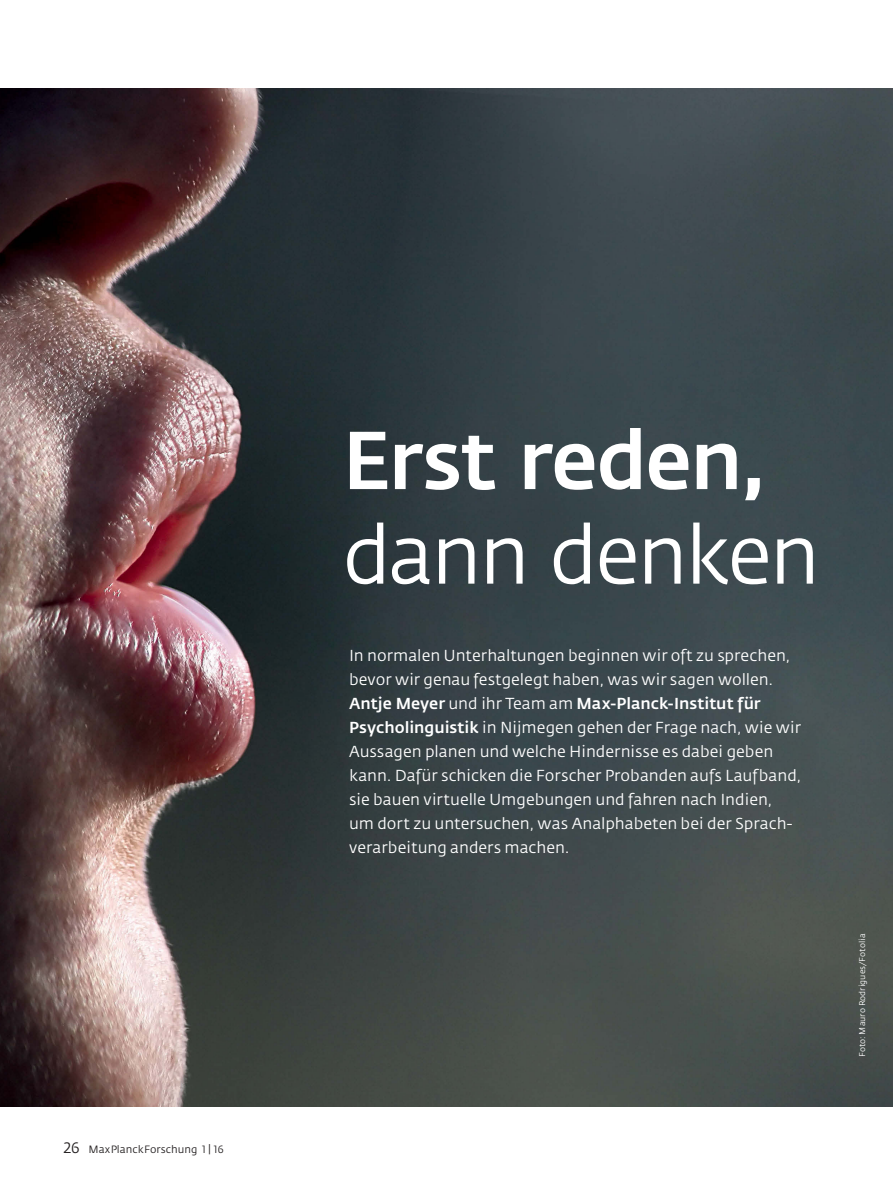
<style>
.page{position:relative;width:893px;height:1191px;background:#fff}
.page>*{position:absolute;margin:0;border:0;box-sizing:border-box;transform-origin:0 0}
.t1{font:500 81px/94.5px "Fedra Sans";letter-spacing:-.02em;color:#fff}
.t2{font:15.75px/24px "Fedra Sans";color:#fff}
.t3{font:10.5px "Fedra Sans";color:#231f20}
.t4{font:8.25px "Fedra Sans";color:#fff}
.s1{font-family:"Fedra Sans Book SC";font-size:15px}
.s2{font-family:"Fedra Sans Book SC"}
.s3{font-weight:400}
.s4{font-weight:500}
</style>
<div class="page">
<img style="left:0;top:88px;width:893px;height:1018px">
<p class="t3" style="left:64px;top:1145px;width:161px"><span class="s1">26</span> MaxPlanckForschung <span class="s2">1 | 16</span></p>
<p class="t1" style="left:342px;top:420px;width:480px">Erst reden, <span class="s3">dann denken</span></p>
<p class="t2" style="left:349px;top:645px;width:454px">In normalen Unterhaltungen beginnen wir oft zu sprechen, bevor wir genau festgelegt haben, was wir sagen wollen.<br><span class="s4">Antje Meyer</span> und ihr Team am <span class="s4">Max-Planck-Institut für Psycholinguistik</span> in Nijmegen gehen der Frage nach, wie wir Aussagen planen und welche Hindernisse es dabei geben kann. Dafür schicken die Forscher Probanden aufs Laufband, sie bauen virtuelle Umgebungen und fahren nach Indien, um dort zu untersuchen, was Analphabeten bei der Sprach&shy;verarbeitung anders machen.</p>
<p class="t4" style="left:859px;top:1057px;width:125px;rotate:-90deg">Foto: Mauro Rodrigues/Fotolia</p>
</div>
